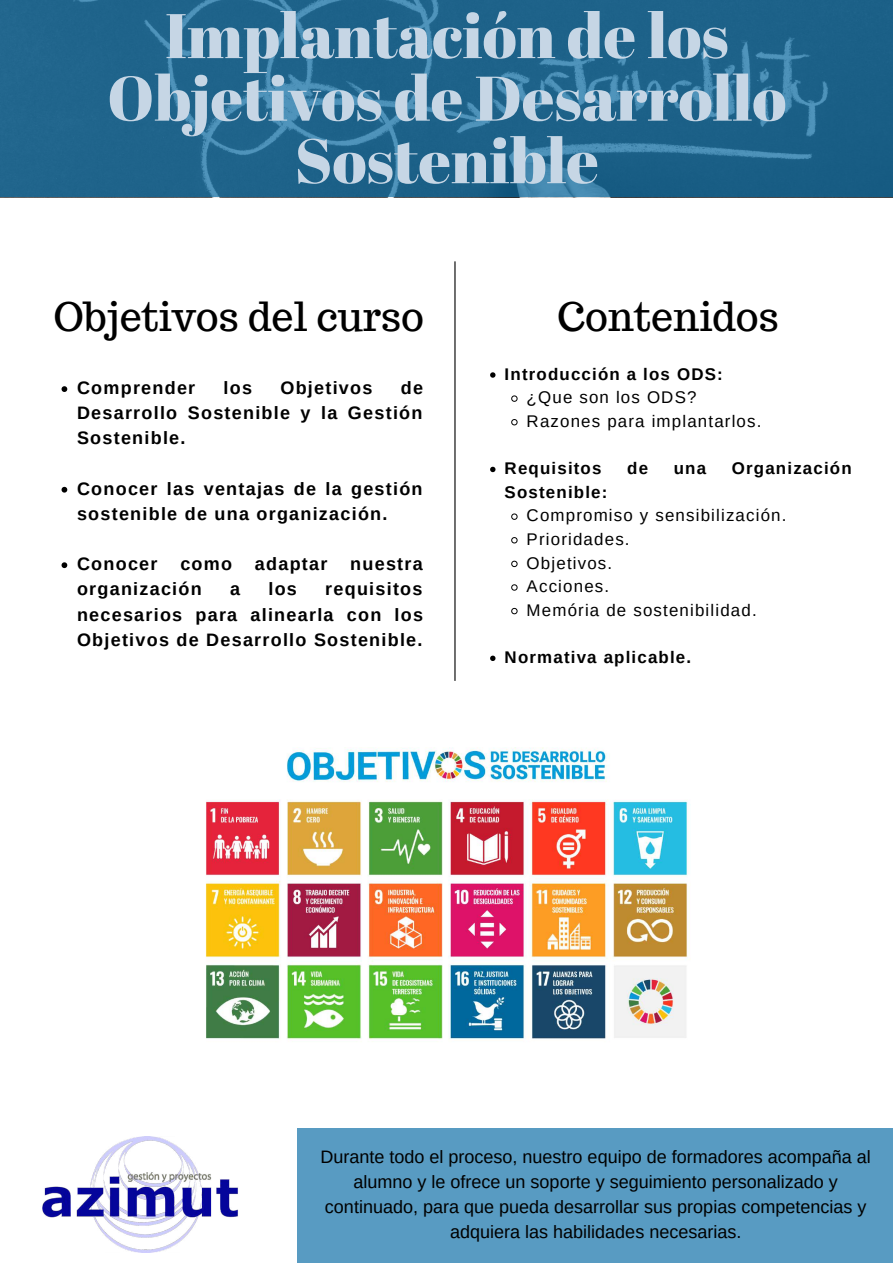
<style>
.page{position:relative;width:893px;height:1263px;background:#fff}
.page>*{position:absolute;margin:0;border:0;box-sizing:border-box;transform-origin:0 0}
.t1{font:62.85px/62.6px "Abril Fatface";color:#c6d6e5;text-align:center}
.t2{font:39.38px "Trocchi";color:#000}
.t3{font:700 18px/25.1px "Arimo";letter-spacing:.07em;color:#000;text-align:justify}
.t4{font:18px/24.8px "Arimo";color:#000;text-align:center}
.t5{font:16.88px/23.6px "Arimo";letter-spacing:.07em;color:#000}
.t6{font:700 16.88px "Arimo";letter-spacing:.07em;color:#000}
</style>
<div class="page">
<svg style="left:0;top:0;width:893px;height:197px;background:#22668e"></svg>
<div style="left:298px;top:1128px;width:595px;height:135px;background:#589bc2"></div>
<img style="left:42px;top:1136px;width:196px;height:116px">
<svg style="left:454px;top:261px;width:1px;height:420px"></svg>
<svg style="left:62px;top:386px;width:5px;height:6px"></svg>
<svg style="left:62px;top:487px;width:5px;height:6px"></svg>
<svg style="left:62px;top:562px;width:5px;height:6px"></svg>
<svg style="left:490px;top:372px;width:5px;height:6px"></svg>
<svg style="left:511px;top:395px;width:7px;height:7px"></svg>
<svg style="left:511px;top:419px;width:7px;height:7px"></svg>
<svg style="left:490px;top:467px;width:5px;height:5px"></svg>
<svg style="left:511px;top:513px;width:7px;height:7px"></svg>
<svg style="left:511px;top:537px;width:7px;height:7px"></svg>
<svg style="left:511px;top:560px;width:7px;height:7px"></svg>
<svg style="left:511px;top:584px;width:7px;height:7px"></svg>
<svg style="left:511px;top:608px;width:7px;height:7px"></svg>
<svg style="left:490px;top:656px;width:5px;height:5px"></svg>
<img style="left:205px;top:747px;width:485px;height:295px">
<h1 class="t1" style="left:107px;top:3px;width:680px">Implantación de los<br>Objetivos de Desarrollo<br>Sostenible</h1>
<h2 class="t2" style="left:54px;top:291px;width:372px">Objetivos del curso</h2>
<p class="t3" style="left:77px;top:375px;width:347px;text-indent:324px">de Desarrollo Sostenible y la Gestión Sostenible.</p>
<p class="t3" style="left:77px;top:476px;width:347px">Conocer las ventajas de la gestión sostenible de una organización.</p>
<p class="t3" style="left:77px;top:551px;width:82px">Conocer</p>
<p class="t3" style="left:180px;top:551px;width:53px">como</p>
<p class="t3" style="left:255px;top:551px;width:74px">adaptar</p>
<p class="t3" style="left:350px;top:551px;width:74px">nuestra</p>
<p class="t3" style="left:77px;top:577px;width:126px">organización</p>
<p class="t3" style="left:230px;top:577px;width:12px">a</p>
<p class="t3" style="left:268px;top:577px;width:30px">los</p>
<p class="t3" style="left:77px;top:375px;width:120px">Comprender</p>
<p class="t3" style="left:224px;top:375px;width:30px">los</p>
<p class="t3" style="left:280px;top:375px;width:93px">Objetivos</p>
<p class="t3" style="left:77px;top:577px;width:347px;text-indent:248px">requisitos necesarios para alinearla con los Objetivos de Desarrollo Sostenible.</p>
<h2 class="t2" style="left:557px;top:291px;width:223px">Contenidos</h2>
<p class="t6" style="left:504px;top:364px;width:220px">Introducción a los ODS:</p>
<p class="t5" style="left:526px;top:386px;width:236px">¿Que son los ODS?<br>Razones para implantarlos.</p>
<p class="t6" style="left:504px;top:459px;width:98px">Requisitos</p>
<p class="t6" style="left:627px;top:459px;width:22px">de</p>
<p class="t6" style="left:674px;top:459px;width:34px">una</p>
<p class="t6" style="left:732px;top:459px;width:121px">Organización</p>
<p class="t6" style="left:504px;top:482px;width:104px">Sostenible:</p>
<p class="t5" style="left:526px;top:504px;width:261px">Compromiso y sensibilización.<br>Prioridades.<br>Objetivos.<br>Acciones.<br>Memória de sostenibilidad.</p>
<p class="t6" style="left:504px;top:648px;width:188px">Normativa aplicable.</p>
<p class="t4" style="left:320px;top:1145px;width:552px">Durante todo el proceso, nuestro equipo de formadores acompaña al alumno y le ofrece un soporte y seguimiento personalizado y continuado, para que pueda desarrollar sus propias competencias y adquiera las habilidades necesarias.</p>
</div>
